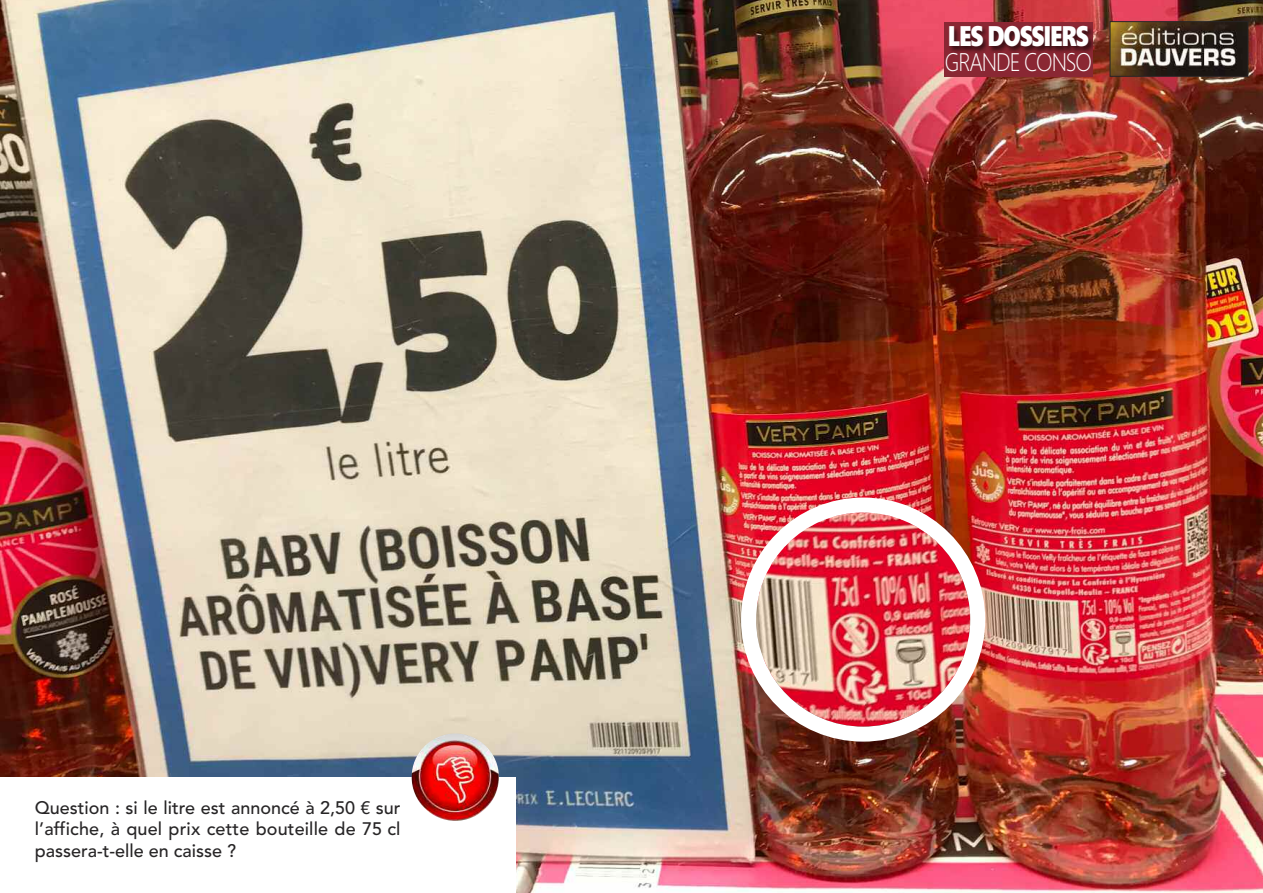
<style>
.page{position:relative;width:1263px;height:893px;background:#fff}
.page>*{position:absolute;margin:0;border:0;box-sizing:border-box;transform-origin:0 0}
.t1{font:900 28.35px "Segoe";letter-spacing:-.05em;color:#fff;scale:.8 1}
.t2{font:300 25.5px "Segoe";letter-spacing:-.05em;color:#fff;scale:.85 1}
.t3{font:500 18px/21.6px "Avenir";letter-spacing:.01em;color:#272526;text-align:justify}
</style>
<div class="page">
<img style="left:0;top:0;width:1263px;height:893px">
<img style="left:1112px;top:23px;width:134px;height:52px">
<div style="left:1110px;top:21px;width:138px;height:56px;border:1px solid #272526"></div>
<img style="left:931px;top:15px;width:180px;height:69px">
<div style="left:0;top:777px;width:516px;height:116px;background:#fff"></div>
<img style="left:412px;top:733px;width:87px;height:88px;border-radius:50%">
<img style="left:741px;top:497px;width:244px;height:245px">
<p class="t3" style="left:35px;top:796px;width:367px">Question : si le litre est annoncé à 2,50 € sur l’affiche, à quel prix cette bouteille de 75 cl passera-t-elle en caisse ?</p>
<h1 class="t1" style="left:948px;top:20px;width:178px">LES DOSSIERS</h1>
<h2 class="t2" style="left:945px;top:47px;width:175px">GRANDE CONSO</h2>
</div>
